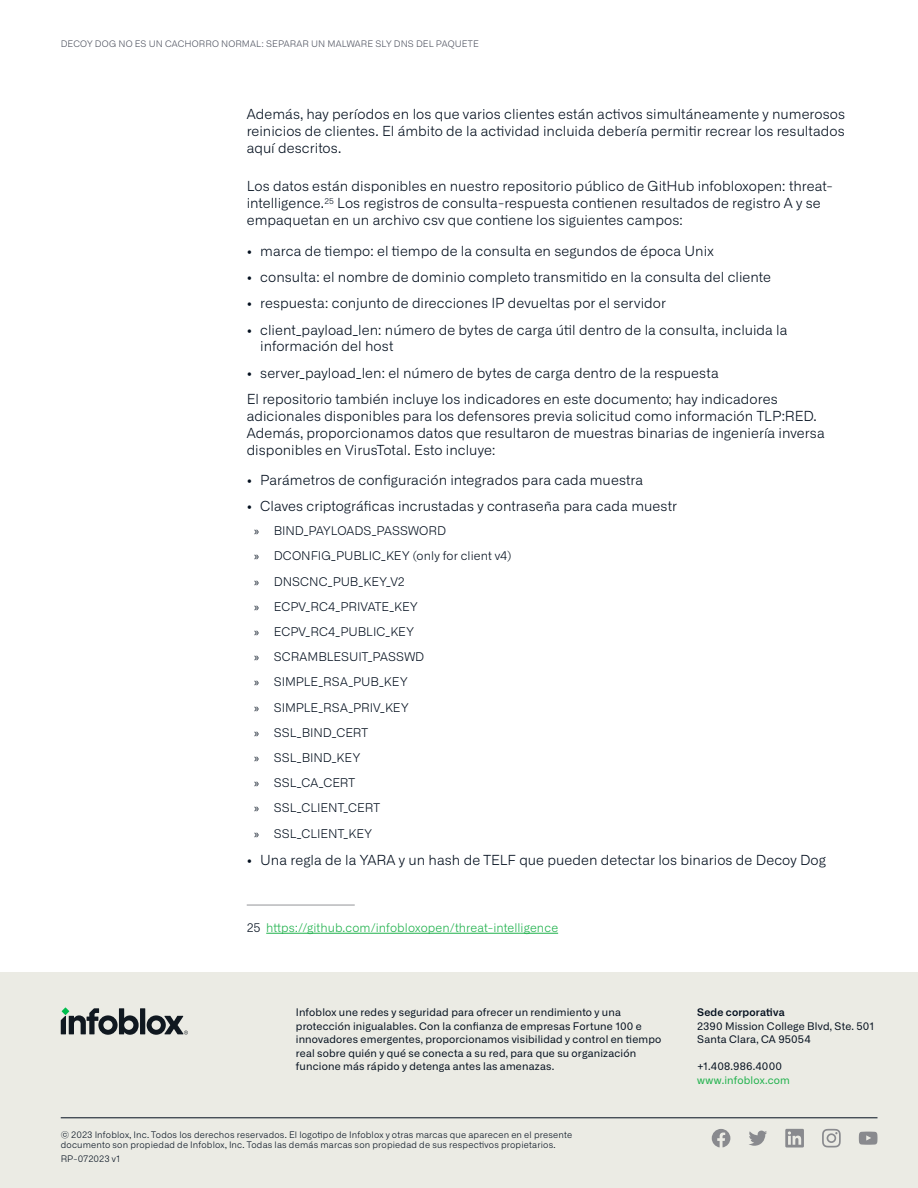
<style>
.page{position:relative;width:918px;height:1188px;background:#fff}
.page>*{position:absolute;margin:0;border:0;box-sizing:border-box;transform-origin:0 0}
.Body_Text{font:300 13.8px/16.8px "Alliance No.1";letter-spacing:.005em;color:#030f1e}
.t1{font:300 12px "Alliance No.1";letter-spacing:.005em;color:#030f1e}
.Rerefences{font:300 12px "Alliance No.1";letter-spacing:.005em;color:#1eb14b}
.t2{font:10.5px/13.5px "Alliance No.1";letter-spacing:.015em;color:#030f1e}
.t3{font:10.5px "Alliance No.1";letter-spacing:.015em;color:#1eb14b}
.t4{font:600 10.5px "Alliance No.1";letter-spacing:.015em;color:#030f1e}
.t5{font:300 9px/9.8px "Alliance No.1";letter-spacing:.02em;color:#030f1e}
.t6{font:300 9px "Alliance No.1";letter-spacing:.015em;color:#4d515e}
.s1{font-family:"Myriad Pro";font-weight:400}
.s2{color:#030f1e}
</style>
<div class="page">
<div style="left:0;top:972px;width:918px;height:216px;background:#ebebe4"></div>
<div style="left:140px;top:1008px;width:5px;height:26px;background:#101820"></div>
<svg style="left:147px;top:1015px;width:41px;height:20px"></svg>
<svg style="left:61px;top:1008px;width:78px;height:27px"></svg>
<svg style="left:822px;top:1129px;width:19px;height:18px"></svg>
<svg style="left:859px;top:1132px;width:19px;height:13px"></svg>
<svg style="left:749px;top:1131px;width:18px;height:15px"></svg>
<svg style="left:785px;top:1129px;width:19px;height:19px"></svg>
<svg style="left:712px;top:1129px;width:18px;height:18px"></svg>
<hr style="left:61px;top:1118px;width:817px;height:1px;background:#030f1e">
<hr style="left:247px;top:905px;width:108px;height:1px;background:#939598">
<hr style="left:266px;top:933px;width:292px;height:1px;background:#1eb14b">
<p class="t6" style="left:61px;top:39px;width:420px">DECOY DOG NO ES UN CACHORRO NORMAL: SEPARAR UN MALWARE SLY DNS DEL PAQUETE</p>
<p class="Body_Text" style="left:247px;top:106px;width:600px;text-align:justify">Además, hay períodos en los que varios clientes están activos simultáneamente y numerosos reinicios de clientes. El ámbito de la actividad incluida debería permitir recrear los resultados aquí descritos.</p>
<p class="Body_Text" style="left:247px;top:178px;width:588px">Los datos están disponibles en nuestro repositorio público de GitHub infobloxopen: threat&shy;intelligence.<sup>25</sup> Los registros de consulta-respuesta contienen resultados de registro A y se empaquetan en un archivo csv que contiene los siguientes campos:</p>
<p class="Body_Text" style="left:247px;top:242px;width:468px">• marca de tiempo: el tiempo de la consulta en segundos de época Unix</p>
<p class="Body_Text" style="left:247px;top:268px;width:526px">• consulta: el nombre de dominio completo transmitido en la consulta del cliente</p>
<p class="Body_Text" style="left:247px;top:295px;width:421px">• respuesta: conjunto de direcciones IP devueltas por el servidor</p>
<p class="Body_Text" style="left:260px;top:321px;width:529px;text-indent:-14px">• client_payload_len: número de bytes de carga útil dentro de la consulta, incluida la información del host</p>
<p class="Body_Text" style="left:247px;top:364px;width:474px">• server_payload_len: el número de bytes de carga dentro de la respuesta</p>
<p class="Body_Text" style="left:247px;top:391px;width:579px">El repositorio también incluye los indicadores en este documento; hay indicadores adicionales disponibles para los defensores previa solicitud como información TLP:RED.<br>Además, proporcionamos datos que resultaron de muestras binarias de ingeniería inversa disponibles en VirusTotal. Esto incluye:</p>
<p class="Body_Text" style="left:247px;top:472px;width:398px">• Parámetros de configuración integrados para cada muestra</p>
<p class="Body_Text" style="left:247px;top:498px;width:432px">• Claves criptográficas incrustadas y contraseña para cada muestr</p>
<p class="t1" style="left:254px;top:524px;width:193px"><span class="s1">»</span> BIND_PAYLOADS_PASSWORD</p>
<p class="t1" style="left:254px;top:549px;width:259px"><span class="s1">»</span> DCONFIG_PUBLIC_KEY (only for client v4)</p>
<p class="t1" style="left:254px;top:574px;width:152px"><span class="s1">»</span> DNSCNC_PUB_KEY_V2</p>
<p class="t1" style="left:254px;top:599px;width:165px"><span class="s1">»</span> ECPV_RC4_PRIVATE_KEY</p>
<p class="t1" style="left:254px;top:625px;width:161px"><span class="s1">»</span> ECPV_RC4_PUBLIC_KEY</p>
<p class="t1" style="left:254px;top:650px;width:172px"><span class="s1">»</span> SCRAMBLESUIT_PASSWD</p>
<p class="t1" style="left:254px;top:675px;width:155px"><span class="s1">»</span> SIMPLE_RSA_PUB_KEY</p>
<p class="t1" style="left:254px;top:700px;width:156px"><span class="s1">»</span> SIMPLE_RSA_PRIV_KEY</p>
<p class="t1" style="left:254px;top:725px;width:115px"><span class="s1">»</span> SSL_BIND_CERT</p>
<p class="t1" style="left:254px;top:751px;width:107px"><span class="s1">»</span> SSL_BIND_KEY</p>
<p class="t1" style="left:254px;top:776px;width:102px"><span class="s1">»</span> SSL_CA_CERT</p>
<p class="t1" style="left:254px;top:801px;width:127px"><span class="s1">»</span> SSL_CLIENT_CERT</p>
<p class="t1" style="left:254px;top:826px;width:119px"><span class="s1">»</span> SSL_CLIENT_KEY</p>
<p class="Body_Text" style="left:247px;top:852px;width:581px">• Una regla de la YARA y un hash de TELF que pueden detectar los binarios de Decoy Dog</p>
<p class="Rerefences" style="left:247px;top:921px;width:313px"><span class="s2">25</span> https://github.com/infobloxopen/threat-intelligence</p>
<p class="t2" style="left:296px;top:1006px;width:367px">Infoblox une redes y seguridad para ofrecer un rendimiento y una protección inigualables. Con la confianza de empresas Fortune 100 e innovadores emergentes, proporcionamos visibilidad y control en tiempo real sobre quién y qué se conecta a su red, para que su organización funcione más rápido y detenga antes las amenazas.</p>
<p class="t4" style="left:697px;top:1006px;width:89px">Sede corporativa</p>
<p class="t2" style="left:697px;top:1019px;width:179px">2390 Mission College Blvd, Ste. 501<br>Santa Clara, CA 95054</p>
<p class="t2" style="left:697px;top:1059px;width:86px">+1.408.986.4000</p>
<p class="t3" style="left:697px;top:1073px;width:94px">www.infoblox.com</p>
<p class="t5" style="left:61px;top:1130px;width:513px">© 2023 Infoblox, Inc. Todos los derechos reservados. El logotipo de Infoblox y otras marcas que aparecen en el presente documento son propiedad de Infoblox, Inc. Todas las demás marcas son propiedad de sus respectivos propietarios.</p>
<p class="t5" style="left:61px;top:1154px;width:61px">RP-072023 v1</p>
</div>
